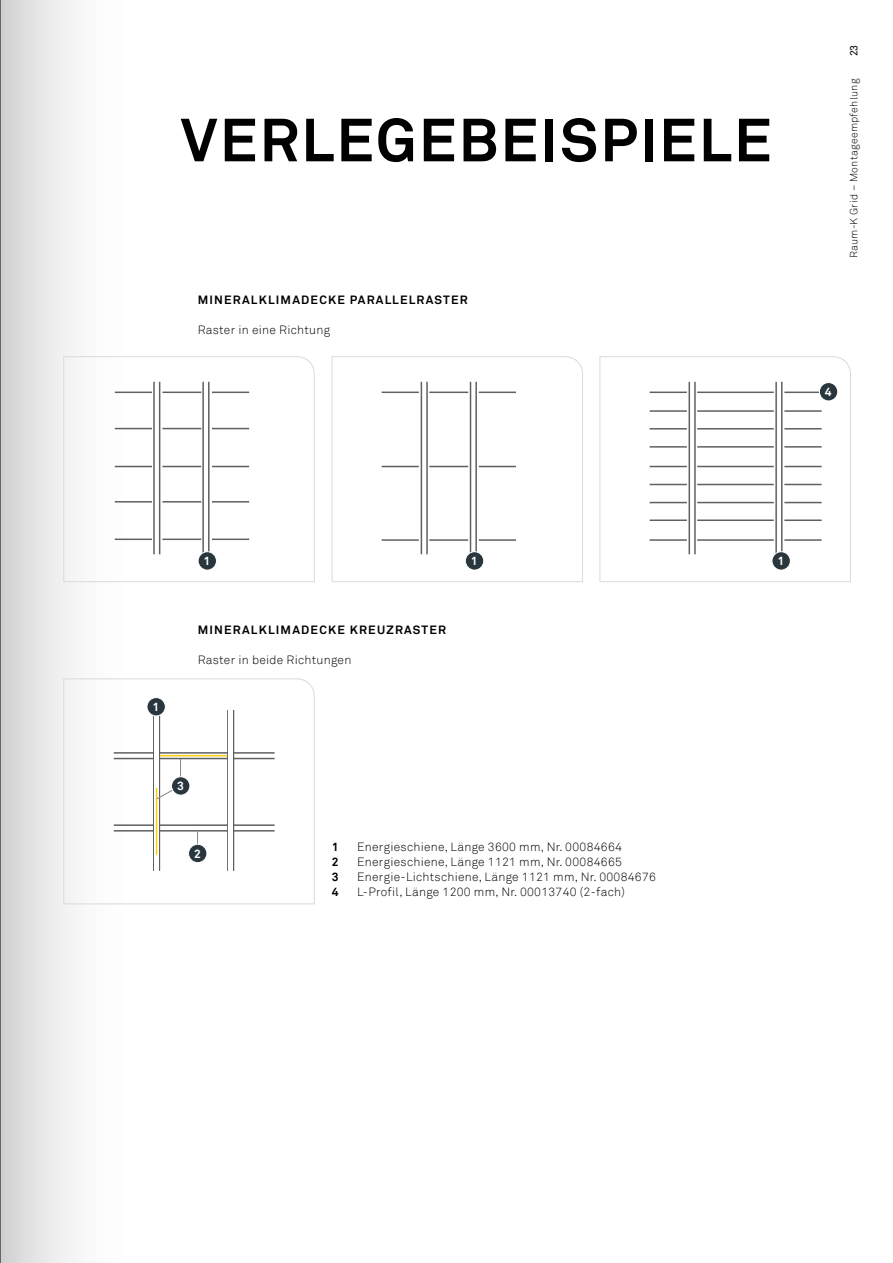
<style>
.page{position:relative;width:893px;height:1263px;background:#fff}
.page>*{position:absolute;margin:0;border:0;box-sizing:border-box;transform-origin:0 0}
.t1{font:700 60px "Akkurat";letter-spacing:.035em;color:#000}
.t2{font:300 12px "Akkurat";letter-spacing:.025em;color:#000}
.t3{font:700 12px "Akkurat";letter-spacing:.1em;color:#000}
.t4{font:700 12px "Akkurat";color:#fff}
.t5{font:300 10.5px "Akkurat";letter-spacing:.025em;color:#000}
.t6{font:10.5px "Akkurat";color:#000}
</style>
<div class="page">
<div style="left:0;top:0;width:156px;height:1263px;background:linear-gradient(to right,#d9d9d9,#fff)"></div>
<hr style="left:0;top:0;width:1px;height:1263px;background:#000">
<svg style="left:63px;top:356px;width:252px;height:226px"></svg>
<svg style="left:63px;top:678px;width:252px;height:227px"></svg>
<svg style="left:331px;top:356px;width:252px;height:226px"></svg>
<svg style="left:599px;top:356px;width:252px;height:226px"></svg>
<hr style="left:688px;top:382px;width:2px;height:172px;background:#5f6062">
<hr style="left:775px;top:382px;width:2px;height:172px;background:#5f6062">
<hr style="left:694px;top:382px;width:2px;height:172px;background:#5f6062">
<hr style="left:781px;top:382px;width:1px;height:172px;background:#5f6062">
<hr style="left:650px;top:392px;width:37px;height:1px;background:#5f6062">
<hr style="left:650px;top:410px;width:37px;height:2px;background:#5f6062">
<hr style="left:650px;top:428px;width:37px;height:1px;background:#5f6062">
<hr style="left:650px;top:446px;width:37px;height:2px;background:#5f6062">
<hr style="left:650px;top:466px;width:37px;height:1px;background:#5f6062">
<hr style="left:650px;top:484px;width:37px;height:1px;background:#5f6062">
<hr style="left:650px;top:502px;width:37px;height:1px;background:#5f6062">
<hr style="left:650px;top:519px;width:37px;height:2px;background:#5f6062">
<hr style="left:650px;top:539px;width:37px;height:2px;background:#5f6062">
<hr style="left:697px;top:392px;width:77px;height:1px;background:#5f6062">
<hr style="left:697px;top:410px;width:77px;height:2px;background:#5f6062">
<hr style="left:697px;top:428px;width:77px;height:1px;background:#5f6062">
<hr style="left:697px;top:446px;width:77px;height:2px;background:#5f6062">
<hr style="left:697px;top:466px;width:77px;height:1px;background:#5f6062">
<hr style="left:697px;top:484px;width:77px;height:1px;background:#5f6062">
<hr style="left:697px;top:502px;width:77px;height:1px;background:#5f6062">
<hr style="left:697px;top:519px;width:77px;height:2px;background:#5f6062">
<hr style="left:697px;top:539px;width:77px;height:2px;background:#5f6062">
<hr style="left:784px;top:392px;width:38px;height:1px;background:#5f6062">
<hr style="left:784px;top:410px;width:38px;height:2px;background:#5f6062">
<hr style="left:784px;top:428px;width:38px;height:1px;background:#5f6062">
<hr style="left:784px;top:446px;width:38px;height:2px;background:#5f6062">
<hr style="left:784px;top:466px;width:38px;height:1px;background:#5f6062">
<hr style="left:784px;top:484px;width:38px;height:1px;background:#5f6062">
<hr style="left:784px;top:502px;width:38px;height:1px;background:#5f6062">
<hr style="left:784px;top:519px;width:38px;height:2px;background:#5f6062">
<hr style="left:784px;top:539px;width:38px;height:2px;background:#5f6062">
<hr style="left:153px;top:382px;width:2px;height:172px;background:#5f6062">
<hr style="left:202px;top:382px;width:2px;height:172px;background:#5f6062">
<hr style="left:159px;top:382px;width:1px;height:172px;background:#5f6062">
<hr style="left:208px;top:382px;width:2px;height:172px;background:#5f6062">
<hr style="left:115px;top:392px;width:37px;height:1px;background:#5f6062">
<hr style="left:115px;top:428px;width:37px;height:1px;background:#5f6062">
<hr style="left:115px;top:466px;width:37px;height:1px;background:#5f6062">
<hr style="left:115px;top:501px;width:37px;height:1px;background:#5f6062">
<hr style="left:115px;top:538px;width:37px;height:2px;background:#5f6062">
<hr style="left:212px;top:392px;width:37px;height:1px;background:#5f6062">
<hr style="left:212px;top:428px;width:37px;height:1px;background:#5f6062">
<hr style="left:212px;top:466px;width:37px;height:1px;background:#5f6062">
<hr style="left:212px;top:501px;width:37px;height:1px;background:#5f6062">
<hr style="left:212px;top:538px;width:37px;height:2px;background:#5f6062">
<hr style="left:162px;top:392px;width:39px;height:1px;background:#5f6062">
<hr style="left:162px;top:428px;width:39px;height:1px;background:#5f6062">
<hr style="left:162px;top:466px;width:39px;height:1px;background:#5f6062">
<hr style="left:162px;top:501px;width:39px;height:1px;background:#5f6062">
<hr style="left:162px;top:538px;width:39px;height:2px;background:#5f6062">
<hr style="left:421px;top:382px;width:1px;height:172px;background:#5f6062">
<hr style="left:470px;top:382px;width:1px;height:172px;background:#5f6062">
<hr style="left:426px;top:382px;width:2px;height:172px;background:#5f6062">
<hr style="left:475px;top:382px;width:2px;height:172px;background:#5f6062">
<hr style="left:382px;top:392px;width:37px;height:1px;background:#5f6062">
<hr style="left:382px;top:466px;width:37px;height:1px;background:#5f6062">
<hr style="left:382px;top:539px;width:37px;height:2px;background:#5f6062">
<hr style="left:479px;top:392px;width:37px;height:1px;background:#5f6062">
<hr style="left:479px;top:466px;width:37px;height:1px;background:#5f6062">
<hr style="left:479px;top:539px;width:37px;height:2px;background:#5f6062">
<hr style="left:429px;top:392px;width:39px;height:1px;background:#5f6062">
<hr style="left:429px;top:466px;width:39px;height:1px;background:#5f6062">
<hr style="left:429px;top:539px;width:39px;height:2px;background:#5f6062">
<hr style="left:153px;top:710px;width:2px;height:161px;background:#5f6062">
<hr style="left:227px;top:710px;width:2px;height:161px;background:#5f6062">
<hr style="left:114px;top:758px;width:161px;height:1px;background:#5f6062">
<hr style="left:114px;top:830px;width:161px;height:1px;background:#5f6062">
<hr style="left:159px;top:710px;width:1px;height:161px;background:#5f6062">
<hr style="left:233px;top:710px;width:1px;height:161px;background:#5f6062">
<hr style="left:114px;top:752px;width:161px;height:2px;background:#5f6062">
<hr style="left:114px;top:824px;width:161px;height:2px;background:#5f6062">
<svg style="left:155px;top:716px;width:4px;height:159px"></svg>
<hr style="left:229px;top:709px;width:4px;height:166px;background:#fff">
<div style="left:819px;top:383px;width:19px;height:18px;background:#29363e;border-radius:50%"></div>
<div style="left:819px;top:382px;width:19px;height:19px;border:1px solid #fff;border-radius:50%"></div>
<div style="left:198px;top:552px;width:18px;height:18px;background:#29363e;border-radius:50%"></div>
<div style="left:198px;top:551px;width:19px;height:19px;border:1px solid #fff;border-radius:50%"></div>
<div style="left:147px;top:697px;width:18px;height:19px;background:#29363e;border-radius:50%"></div>
<div style="left:147px;top:697px;width:19px;height:19px;border:1px solid #fff;border-radius:50%"></div>
<div style="left:465px;top:552px;width:19px;height:18px;background:#29363e;border-radius:50%"></div>
<div style="left:465px;top:551px;width:19px;height:19px;border:1px solid #fff;border-radius:50%"></div>
<div style="left:772px;top:552px;width:18px;height:18px;background:#29363e;border-radius:50%"></div>
<div style="left:772px;top:551px;width:19px;height:19px;border:1px solid #fff;border-radius:50%"></div>
<div style="left:189px;top:844px;width:18px;height:19px;background:#29363e;border-radius:50%"></div>
<div style="left:188px;top:844px;width:19px;height:19px;border:1px solid #fff;border-radius:50%"></div>
<hr style="left:160px;top:755px;width:67px;height:1px;background:#fecc00">
<hr style="left:156px;top:788px;width:1px;height:67px;background:#fecc00">
<svg style="left:156px;top:759px;width:25px;height:40px"></svg>
<div style="left:172px;top:777px;width:18px;height:18px;background:#29363e;border-radius:50%"></div>
<div style="left:171px;top:776px;width:19px;height:19px;border:1px solid #fff;border-radius:50%"></div>
<h1 class="t1" style="left:181px;top:102px;width:592px">VERLEGEBEISPIELE</h1>
<p class="t3" style="left:198px;top:292px;width:271px">MINERALKLIMADECKE PARALLELRASTER</p>
<p class="t2" style="left:198px;top:323px;width:134px">Raster in eine Richtung</p>
<p class="t6" style="left:848px;top:56px;width:13px;rotate:-90deg">23</p>
<p class="t5" style="left:848px;top:258px;width:181px;rotate:-90deg">Raum-K Grid – Montageempfehlung</p>
<p class="t4" style="left:825px;top:384px;width:8px">4</p>
<p class="t4" style="left:152px;top:699px;width:8px">1</p>
<p class="t4" style="left:204px;top:554px;width:8px">1</p>
<p class="t3" style="left:198px;top:622px;width:250px">MINERALKLIMADECKE KREUZRASTER</p>
<p class="t2" style="left:198px;top:653px;width:155px">Raster in beide Richtungen</p>
<p class="t4" style="left:471px;top:554px;width:8px">1</p>
<p class="t4" style="left:777px;top:554px;width:8px">1</p>
<p class="t4" style="left:177px;top:779px;width:8px">3</p>
<p class="t4" style="left:194px;top:846px;width:8px">2</p>
<p class="t3" style="left:332px;top:839px;width:8px">1</p>
<p class="t2" style="left:357px;top:840px;width:266px">Energieschiene, Länge 3600 mm, Nr. 00084664</p>
<p class="t3" style="left:332px;top:854px;width:8px">2</p>
<p class="t2" style="left:357px;top:855px;width:266px">Energieschiene, Länge 1121 mm, Nr. 00084665</p>
<p class="t3" style="left:332px;top:869px;width:8px">3</p>
<p class="t2" style="left:357px;top:870px;width:300px">Energie-Lichtschiene, Länge 1121 mm, Nr. 00084676</p>
<p class="t3" style="left:332px;top:884px;width:8px">4</p>
<p class="t2" style="left:357px;top:885px;width:269px">L-Profil, Länge 1200 mm, Nr. 00013740 (2-fach)</p>
</div>
